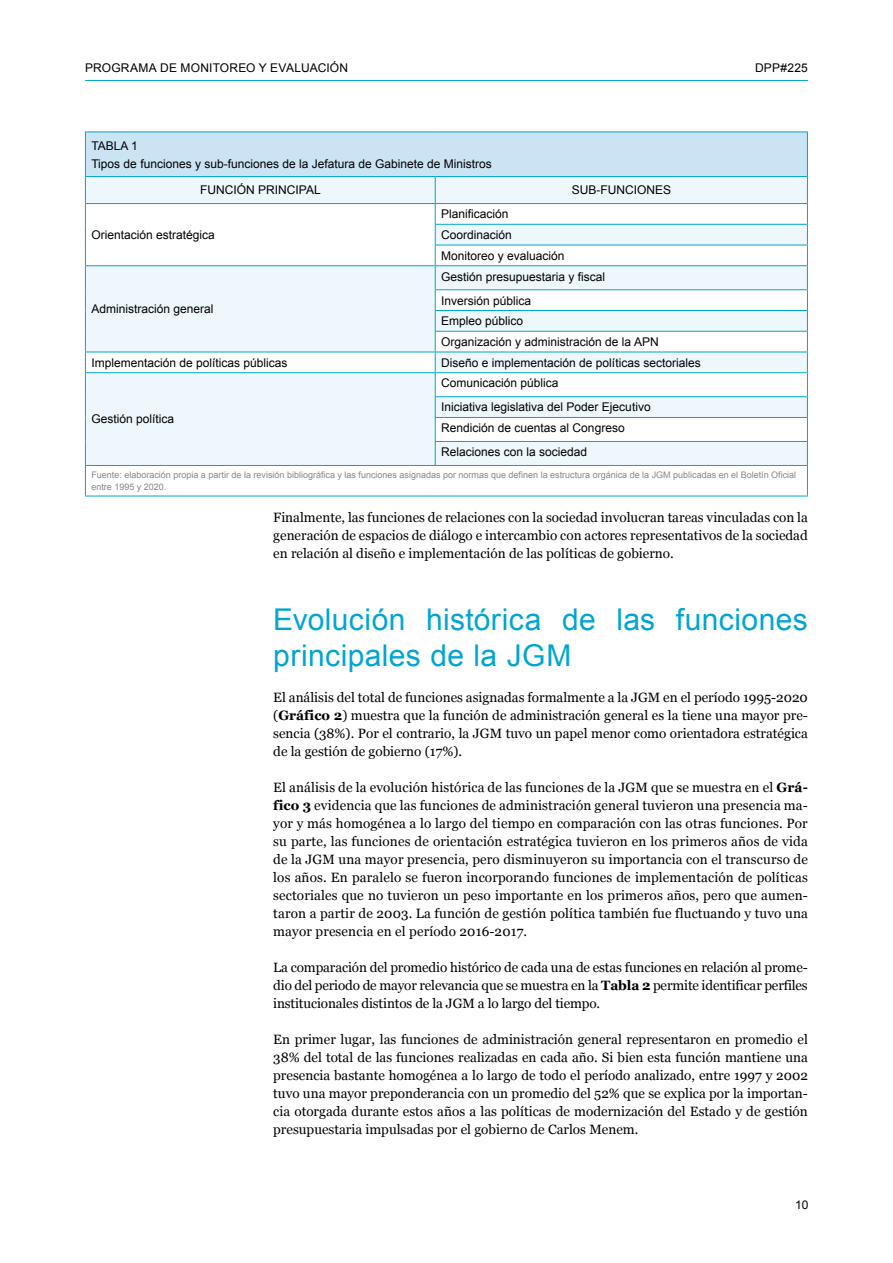
<style>
.page{position:relative;width:893px;height:1263px;background:#fff}
.page>*{position:absolute;margin:0;border:0;box-sizing:border-box;transform-origin:0 0}
.t1{font:30px/36px "Arial";letter-spacing:.015em;color:#00a5d3}
.t2{font:13.5px/18px "Georgia";color:#000;text-align:justify}
.t3{font:12px/20.7px "Arial";color:#000}
.t4{font:9px/12px "Arial";color:#878787}
.s1{font-weight:700}
</style>
<div class="page">
<hr style="left:85px;top:80px;width:723px;height:1px;background:#00a5d3">
<div style="left:85px;top:132px;width:722px;height:45px;background:#cbe4f4"></div>
<svg style="left:86px;top:177px;width:721px;height:288px;fill:#eef7fc"></svg>
<hr style="left:85px;top:132px;width:350px;height:1px;background:#00a5d3">
<hr style="left:85px;top:132px;width:1px;height:44px;background:#00a5d3">
<hr style="left:435px;top:132px;width:373px;height:1px;background:#00a5d3">
<hr style="left:807px;top:132px;width:1px;height:44px;background:#00a5d3">
<hr style="left:85px;top:176px;width:350px;height:1px;background:#00a5d3">
<hr style="left:435px;top:176px;width:373px;height:1px;background:#00a5d3">
<hr style="left:85px;top:203px;width:350px;height:1px;background:#00a5d3">
<hr style="left:435px;top:203px;width:373px;height:1px;background:#00a5d3">
<hr style="left:435px;top:224px;width:373px;height:1px;background:#00a5d3">
<hr style="left:435px;top:245px;width:373px;height:1px;background:#00a5d3">
<hr style="left:85px;top:265px;width:350px;height:1px;background:#00a5d3">
<hr style="left:435px;top:265px;width:373px;height:1px;background:#00a5d3">
<hr style="left:435px;top:289px;width:373px;height:1px;background:#00a5d3">
<hr style="left:435px;top:310px;width:373px;height:1px;background:#00a5d3">
<hr style="left:435px;top:331px;width:373px;height:1px;background:#00a5d3">
<hr style="left:85px;top:352px;width:350px;height:1px;background:#00a5d3">
<hr style="left:435px;top:352px;width:373px;height:1px;background:#00a5d3">
<hr style="left:85px;top:372px;width:350px;height:1px;background:#00a5d3">
<hr style="left:435px;top:372px;width:373px;height:1px;background:#00a5d3">
<hr style="left:435px;top:396px;width:373px;height:1px;background:#00a5d3">
<hr style="left:435px;top:417px;width:373px;height:1px;background:#00a5d3">
<svg style="left:85px;top:177px;width:1px;height:288px"></svg>
<hr style="left:435px;top:441px;width:373px;height:1px;background:#00a5d3">
<svg style="left:435px;top:177px;width:1px;height:288px"></svg>
<svg style="left:807px;top:177px;width:1px;height:288px"></svg>
<hr style="left:85px;top:465px;width:350px;height:1px;background:#00a5d3">
<hr style="left:85px;top:466px;width:1px;height:30px;background:#00a5d3">
<hr style="left:435px;top:465px;width:373px;height:1px;background:#00a5d3">
<hr style="left:807px;top:466px;width:1px;height:30px;background:#00a5d3">
<hr style="left:85px;top:496px;width:350px;height:1px;background:#00a5d3">
<hr style="left:435px;top:496px;width:373px;height:1px;background:#00a5d3">
<p class="t3" style="left:85px;top:57px;width:265px">PROGRAMA DE MONITOREO Y EVALUACIÓN</p>
<p class="t3" style="left:755px;top:57px;width:54px">DPP#225</p>
<p class="t3" style="left:91px;top:136px;width:402px;line-height:18px">TABLA 1<br>Tipos de funciones y sub-funciones de la Jefatura de Gabinete de Ministros</p>
<p class="t3" style="left:200px;top:180px;width:122px">FUNCIÓN PRINCIPAL</p>
<p class="t3" style="left:572px;top:180px;width:101px">SUB-FUNCIONES</p>
<p class="t3" style="left:91px;top:225px;width:125px">Orientación estratégica</p>
<p class="t3" style="left:441px;top:204px;width:125px">Planificación<br>Coordinación<br>Monitoreo y evaluación</p>
<p class="t3" style="left:91px;top:299px;width:124px">Administración general</p>
<p class="t3" style="left:441px;top:264px;width:166px;line-height:24px">Gestión presupuestaria y fiscal<br>Inversión pública</p>
<p class="t3" style="left:441px;top:311px;width:219px">Empleo público<br>Organización y administración de la APN</p>
<p class="t3" style="left:91px;top:352px;width:198px">Implementación de políticas públicas</p>
<p class="t3" style="left:441px;top:352px;width:261px">Diseño e implementación de políticas sectoriales</p>
<p class="t3" style="left:441px;top:371px;width:211px;line-height:24px">Comunicación pública<br>Iniciativa legislativa del Poder Ejecutivo</p>
<p class="t3" style="left:441px;top:416px;width:185px;line-height:24px">Rendición de cuentas al Congreso<br>Relaciones con la sociedad</p>
<p class="t4" style="left:91px;top:469px;width:706px">Fuente: elaboración propia a partir de la revisión bibliográfica y las funciones asignadas por normas que definen la estructura orgánica de la JGM publicadas en el Boletín Oficial entre 1995 y 2020.</p>
<p class="t3" style="left:91px;top:409px;width:84px">Gestión política</p>
<p class="t2" style="left:273px;top:508px;width:536px">Finalmente, las funciones de relaciones con la sociedad involucran tareas vinculadas con la generación de espacios de diálogo e intercambio con actores representativos de la sociedad en relación al diseño e implementación de las políticas de gobierno.</p>
<h1 class="t1" style="left:273px;top:601px;width:536px">Evolución histórica de las funciones principales de la JGM</h1>
<p class="t2" style="left:273px;top:688px;width:536px">El análisis del total de funciones asignadas formalmente a la JGM en el período 1995-2020 (<span class="s1">Gráfico 2</span>) muestra que la función de administración general es la tiene una mayor pre&shy;sencia (38%). Por el contrario, la JGM tuvo un papel menor como orientadora estratégica de la gestión de gobierno (17%).</p>
<p class="t2" style="left:273px;top:778px;width:536px">El análisis de la evolución histórica de las funciones de la JGM que se muestra en el <span class="s1">Grá&shy;fico 3</span> evidencia que las funciones de administración general tuvieron una presencia ma&shy;yor y más homogénea a lo largo del tiempo en comparación con las otras funciones. Por su parte, las funciones de orientación estratégica tuvieron en los primeros años de vida de la JGM una mayor presencia, pero disminuyeron su importancia con el transcurso de los años. En paralelo se fueron incorporando funciones de implementación de políticas sectoriales que no tuvieron un peso importante en los primeros años, pero que aumen&shy;taron a partir de 2003. La función de gestión política también fue fluctuando y tuvo una mayor presencia en el período 2016-2017.</p>
<p class="t2" style="left:273px;top:958px;width:536px">La comparación del promedio histórico de cada una de estas funciones en relación al prome&shy;dio del periodo de mayor relevancia que se muestra en la <span class="s1">Tabla 2</span> permite identificar perfiles institucionales distintos de la JGM a lo largo del tiempo.</p>
<p class="t2" style="left:273px;top:1030px;width:536px">En primer lugar, las funciones de administración general representaron en promedio el 38% del total de las funciones realizadas en cada año. Si bien esta función mantiene una presencia bastante homogénea a lo largo de todo el período analizado, entre 1997 y 2002 tuvo una mayor preponderancia con un promedio del 52% que se explica por la importan&shy;cia otorgada durante estos años a las políticas de modernización del Estado y de gestión presupuestaria impulsadas por el gobierno de Carlos Menem.</p>
<p class="t3" style="left:795px;top:1194px;width:15px">10</p>
</div>
